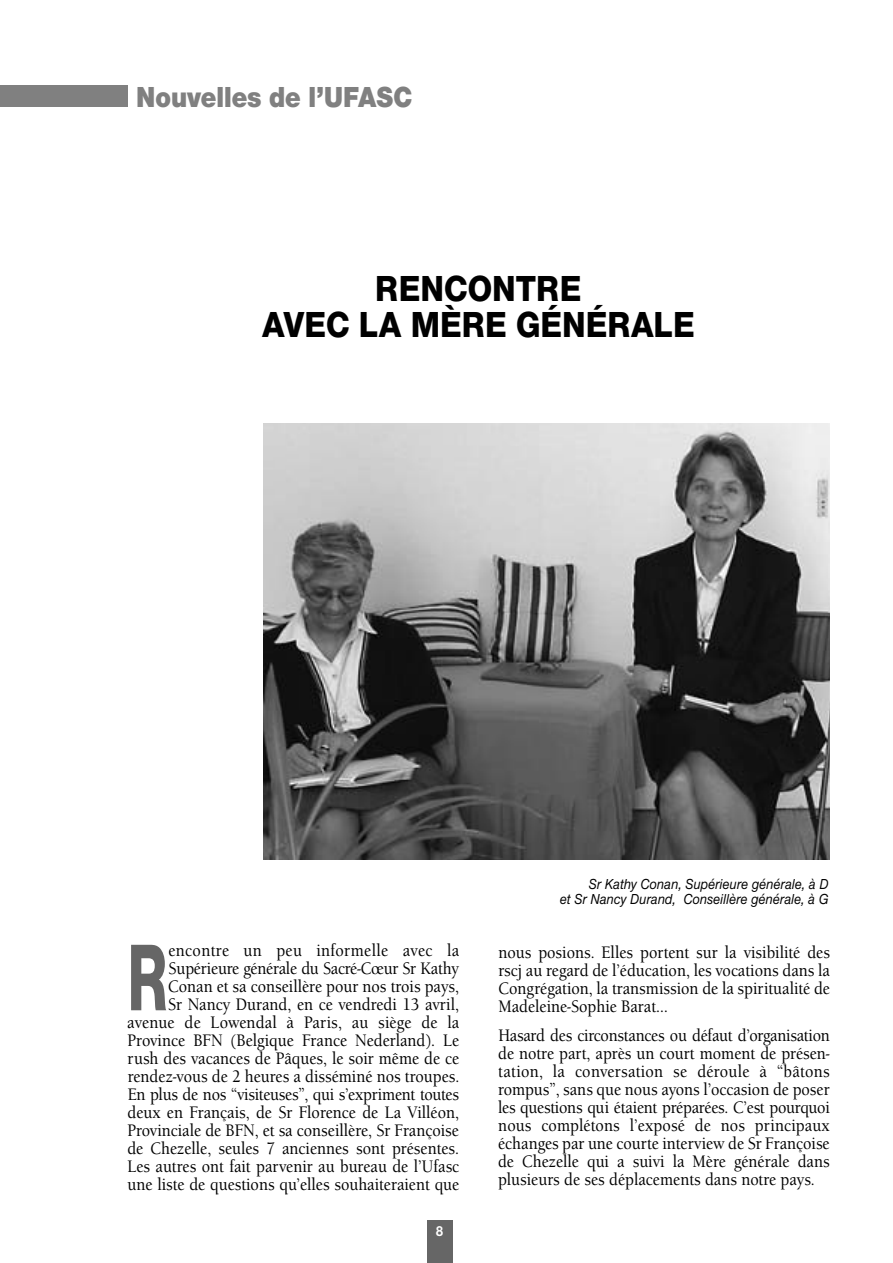
<style>
.page{position:relative;width:893px;height:1263px;background:#fff}
.page>*{position:absolute;margin:0;border:0;box-sizing:border-box;transform-origin:0 0}
.t1{font:800 98.25px "Nimbus Sans Novus T";color:#666;scale:.6 1}
.t2{font:800 37.5px/36px "Nimbus Sans Novus T";color:#000;text-align:center;scale:.9 1}
.t3{font:900 30px "Nimbus Sans Novus T";color:#808080;scale:.9 1}
.t4{font:500 17.25px/18px "Berkeley Old Style Itc T";color:#000;text-align:justify;scale:.9 1}
.t5{font:italic 500 15px/15px "Nimbus Sans Novus T";color:#000;text-align:right;scale:.9 1}
.t6{font:700 15px "Nimbus Sans Novus T";color:#fff;scale:.9 1}
</style>
<div class="page">
<div style="left:427px;top:1220px;width:25px;height:43px;background:#666"></div>
<div style="left:0;top:85px;width:128px;height:21px;background:#808080"></div>
<img style="left:263px;top:423px;width:566px;height:436px">
<h3 class="t3" style="left:136px;top:79px;width:308px">Nouvelles de l’UFASC</h3>
<h2 class="t2" style="left:262px;top:270px;width:482px">RENCONTRE<br>AVEC LA MÈRE GÉNÉRALE</h2>
<p class="t4" style="left:127px;top:941px;width:370px;text-align:right">encontre un peu informelle avec la Supérieure générale du Sacré-Cœur Sr Kathy Conan et sa conseillère pour nos trois pays,<br>Sr Nancy Durand, en ce vendredi 13 avril, avenue de Lowendal à Paris, au siège de la Province BFN (Belgique France Nederland). Le rush des vacances de Pâques, le soir même de ce rendez-vous de 2 heures a disséminé nos troupes.<br>En plus de nos “visiteuses”, qui s’expriment toutes deux en Français, de Sr Florence de La Villéon, Provinciale de BFN, et sa conseillère, Sr Françoise de Chezelle, seules 7 anciennes sont présentes.<br>Les autres ont fait parvenir au bureau de l’Ufasc une liste de questions qu’elles souhaiteraient que</p>
<h1 class="t1" style="left:128px;top:919px;width:70px">R</h1>
<p class="t6" style="left:436px;top:1222px;width:10px">8</p>
<p class="t5" style="left:560px;top:876px;width:300px">Sr Kathy Conan, Supérieure générale, à D<br>et Sr Nancy Durand, Conseillère générale, à G</p>
<p class="t4" style="left:498px;top:943px;width:370px">nous posions. Elles portent sur la visibilité des rscj au regard de l’éducation, les vocations dans la Congrégation, la transmission de la spiritualité de Madeleine-Sophie Barat…</p>
<p class="t4" style="left:498px;top:1026px;width:370px">Hasard des circonstances ou défaut d’organisation de notre part, après un court moment de présen&shy;tation, la conversation se déroule à “bâtons rompus”, sans que nous ayons l’occasion de poser les questions qui étaient préparées. C’est pourquoi nous complétons l’exposé de nos principaux échanges par une courte interview de Sr Françoise de Chezelle qui a suivi la Mère générale dans plusieurs de ses déplacements dans notre pays.</p>
</div>
